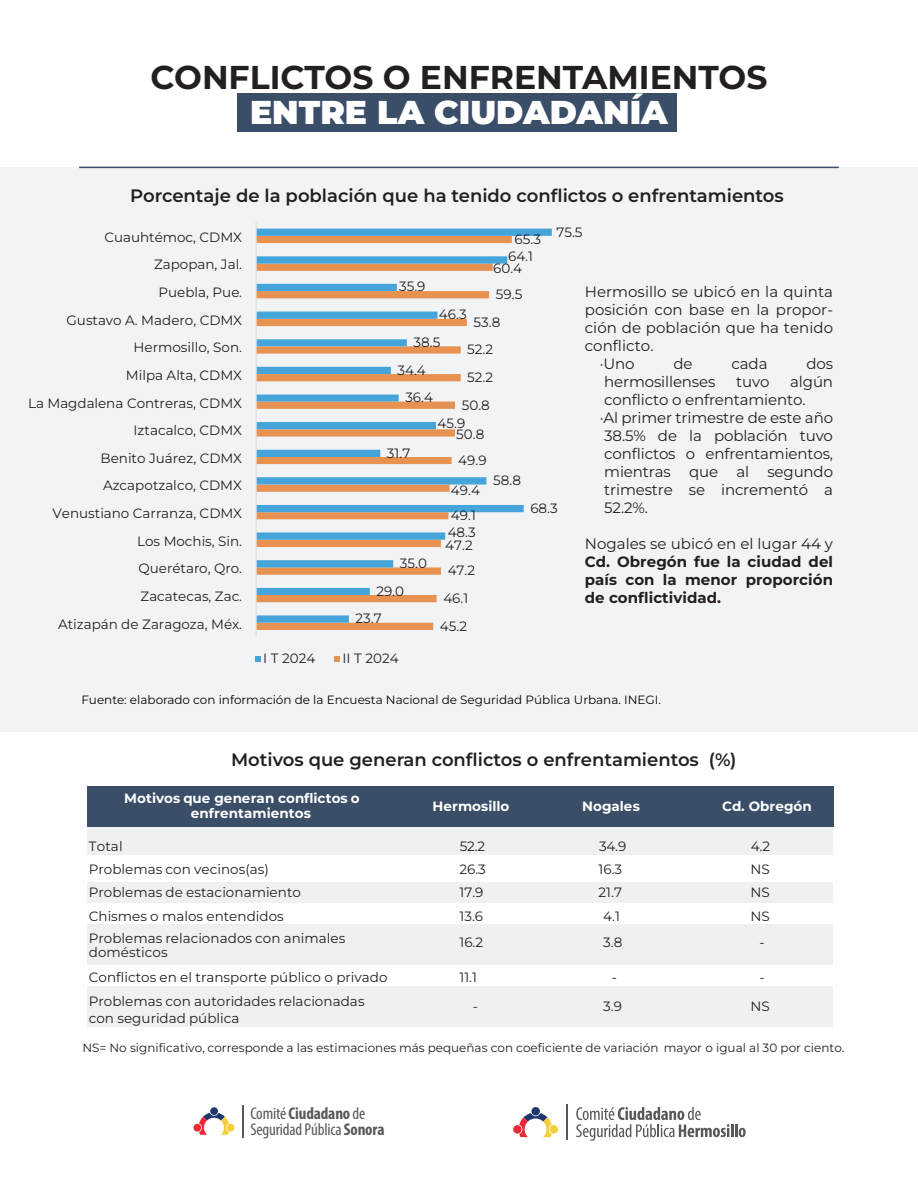
<style>
.page{position:relative;width:918px;height:1188px;background:#fff}
.page>*{position:absolute;margin:0;border:0;box-sizing:border-box;transform-origin:0 0}
.t1{font:700 33px "Montserrat";color:#231f20}
.t2{font:900 33px "Montserrat";color:#fff}
.t3{font:600 18px "Montserrat";color:#231f20}
.t4{font:condensed 16.95px "Myriad Pro";letter-spacing:-.01em;color:#58595b}
.t5{font:700 condensed 16.95px "Myriad Pro";letter-spacing:-.01em;color:#58595b}
.t6{font:15px "Montserrat";letter-spacing:-.01em;color:#231f20}
.t7{font:700 15px/18px "Montserrat";letter-spacing:.005em;color:#231f20;text-align:justify}
.t8{font:13.5px/13.8px "Montserrat";color:#231f20}
.t9{font:700 13.5px/15.3px "Montserrat";letter-spacing:.005em;color:#fff}
.t10{font:12px "Montserrat";color:#231f20}
.t11{font:12px "Montserrat";color:#050504}
.s1{font-weight:400}
.s2{font-weight:700}
</style>
<div class="page">
<div style="left:0;top:168px;width:918px;height:564px;background:#f2f3f5"></div>
<div style="left:210px;top:1107px;width:8px;height:8px;background:#1f376d;border-radius:50%"></div>
<div style="left:193px;top:1124px;width:8px;height:8px;background:#eb2837;border-radius:50%"></div>
<div style="left:227px;top:1124px;width:8px;height:8px;background:#f6ce3b;border-radius:50%"></div>
<svg style="left:199px;top:1113px;width:30px;height:22px"></svg>
<hr style="left:242px;top:1105px;width:1px;height:32px;background:#58595b">
<div style="left:531px;top:1107px;width:9px;height:9px;background:#1f376d;border-radius:50%"></div>
<div style="left:513px;top:1125px;width:9px;height:9px;background:#eb2837;border-radius:50%"></div>
<div style="left:550px;top:1125px;width:8px;height:9px;background:#f6ce3b;border-radius:50%"></div>
<svg style="left:519px;top:1113px;width:33px;height:24px"></svg>
<svg style="left:576px;top:1107px;width:170px;height:34px"></svg>
<hr style="left:567px;top:1104px;width:1px;height:36px;background:#58595b">
<svg style="left:257px;top:229px;width:295px;height:394px"></svg>
<hr style="left:256px;top:222px;width:1px;height:415px;background:#dcdddf">
<svg style="left:255px;top:656px;width:6px;height:6px"></svg>
<svg style="left:334px;top:656px;width:6px;height:6px"></svg>
<div style="left:87px;top:786px;width:747px;height:41px;background:#3b4e68"></div>
<div style="left:87px;top:827px;width:746px;height:28px;background:#eff0f2"></div>
<div style="left:87px;top:882px;width:746px;height:21px;background:#eff0f2"></div>
<div style="left:87px;top:924px;width:746px;height:41px;background:#eff0f2"></div>
<div style="left:87px;top:986px;width:746px;height:41px;background:#eff0f2"></div>
<div style="left:237px;top:94px;width:440px;height:38px;background:#3b4e68"></div>
<hr style="left:79px;top:167px;width:760px;height:1px;background:#3b4e68">
<h1 class="t1" style="left:150px;top:56px;width:619px">CONFLICTOS O ENFRENTAMIENTOS</h1>
<h1 class="t2" style="left:250px;top:90px;width:419px">ENTRE LA CIUDADANÍA</h1>
<h2 class="t3" style="left:130px;top:183px;width:655px">Porcentaje de la población que ha tenido conflictos o enfrentamientos</h2>
<p class="t8" style="left:104px;top:230px;width:139px">Cuauhtémoc, CDMX</p>
<p class="t8" style="left:515px;top:232px;width:28px">65.3</p>
<p class="t8" style="left:556px;top:225px;width:28px">75.5</p>
<p class="t8" style="left:154px;top:257px;width:90px">Zapopan, Jal.</p>
<p class="t8" style="left:508px;top:249px;width:26px">64.1</p>
<p class="t8" style="left:493px;top:261px;width:30px">60.4</p>
<p class="t8" style="left:159px;top:285px;width:85px">Puebla, Pue.</p>
<p class="t8" style="left:67px;top:313px;width:177px">Gustavo A. Madero, CDMX</p>
<p class="t8" style="left:134px;top:340px;width:110px">Hermosillo, Son.</p>
<p class="t8" style="left:126px;top:368px;width:118px">Milpa Alta, CDMX</p>
<p class="t8" style="left:28px;top:395px;width:216px">La Magdalena Contreras, CDMX</p>
<p class="t8" style="left:134px;top:423px;width:110px">Iztacalco, CDMX</p>
<p class="t8" style="left:101px;top:451px;width:143px">Benito Juárez, CDMX</p>
<p class="t8" style="left:103px;top:478px;width:141px">Azcapotzalco, CDMX</p>
<p class="t8" style="left:53px;top:506px;width:191px">Venustiano Carranza, CDMX</p>
<p class="t8" style="left:137px;top:534px;width:107px">Los Mochis, Sin.</p>
<p class="t8" style="left:139px;top:561px;width:105px">Querétaro, Qro.</p>
<p class="t8" style="left:141px;top:589px;width:103px">Zacatecas, Zac.</p>
<p class="t8" style="left:399px;top:279px;width:28px">35.9</p>
<p class="t8" style="left:496px;top:287px;width:28px">59.5</p>
<p class="t8" style="left:439px;top:307px;width:29px">46.3</p>
<p class="t8" style="left:474px;top:315px;width:28px">53.8</p>
<p class="t8" style="left:414px;top:335px;width:28px">38.5</p>
<p class="t8" style="left:398px;top:363px;width:30px">34.4</p>
<p class="t8" style="left:405px;top:390px;width:29px">36.4</p>
<p class="t8" style="left:467px;top:342px;width:27px">52.2</p>
<p class="t8" style="left:467px;top:370px;width:27px">52.2</p>
<p class="t8" style="left:462px;top:398px;width:30px">50.8</p>
<p class="t8" style="left:438px;top:416px;width:29px">45.9</p>
<p class="t8" style="left:387px;top:446px;width:25px">31.7</p>
<p class="t8" style="left:400px;top:556px;width:29px">35.0</p>
<p class="t8" style="left:376px;top:584px;width:29px">29.0</p>
<p class="t8" style="left:456px;top:427px;width:30px">50.8</p>
<p class="t8" style="left:458px;top:453px;width:30px">49.9</p>
<p class="t8" style="left:451px;top:483px;width:30px">49.4</p>
<p class="t8" style="left:451px;top:508px;width:26px">49.1</p>
<p class="t8" style="left:448px;top:525px;width:30px">48.3</p>
<p class="t8" style="left:445px;top:538px;width:29px">47.2</p>
<p class="t8" style="left:448px;top:563px;width:29px">47.2</p>
<p class="t8" style="left:443px;top:591px;width:26px">46.1</p>
<p class="t8" style="left:493px;top:473px;width:29px">58.8</p>
<p class="t8" style="left:530px;top:501px;width:29px">68.3</p>
<p class="t6" style="left:585px;top:282px;width:250px">Hermosillo se ubicó en la quinta</p>
<p class="t6" style="left:585px;top:300px;width:250px">posición con base en la propor-</p>
<p class="t6" style="left:585px;top:318px;width:250px">ción de población que ha tenido</p>
<p class="t6" style="left:585px;top:336px;width:70px">conflicto.</p>
<p class="t6" style="left:600px;top:354px;width:36px">·Uno</p>
<p class="t6" style="left:674px;top:354px;width:21px">de</p>
<p class="t6" style="left:732px;top:354px;width:37px">cada</p>
<p class="t6" style="left:806px;top:354px;width:28px">dos</p>
<p class="t6" style="left:604px;top:372px;width:113px">hermosillenses</p>
<p class="t6" style="left:736px;top:372px;width:35px">tuvo</p>
<p class="t6" style="left:790px;top:372px;width:44px">algún</p>
<p class="t6" style="left:604px;top:390px;width:203px">conflicto o enfrentamiento.</p>
<p class="t6" style="left:600px;top:408px;width:235px">·Al primer trimestre de este año</p>
<p class="t6" style="left:604px;top:426px;width:230px">38.5% de la población tuvo</p>
<p class="t6" style="left:604px;top:444px;width:230px">conflictos o enfrentamientos,</p>
<p class="t6" style="left:604px;top:462px;width:230px">mientras que al segundo</p>
<p class="t6" style="left:604px;top:480px;width:230px">trimestre se incrementó a</p>
<p class="t6" style="left:604px;top:498px;width:45px">52.2%.</p>
<p class="t6" style="left:585px;top:534px;width:250px">Nogales se ubicó en el lugar 44 y</p>
<p class="t7" style="left:585px;top:553px;width:250px">Cd. Obregón fue la ciudad del país con la menor proporción de conflictividad.</p>
<p class="t8" style="left:58px;top:617px;width:186px">Atizapán de Zaragoza, Méx.</p>
<p class="t8" style="left:356px;top:611px;width:28px">23.7</p>
<p class="t8" style="left:440px;top:619px;width:29px">45.2</p>
<p class="t8" style="left:263px;top:651px;width:54px">I T 2024</p>
<p class="t8" style="left:342px;top:651px;width:58px">II T 2024</p>
<p class="t11" style="left:82px;top:692px;width:581px">Fuente: elaborado con información de la Encuesta Nacional de Seguridad Pública Urbana. INEGI.</p>
<h2 class="t3" style="left:231px;top:748px;width:507px">Motivos que generan conflictos o enfrentamientos (%)</h2>
<p class="t9" style="left:191px;top:790px;width:170px;text-indent:-67px">Motivos que generan conflictos o enfrentamientos</p>
<p class="t9" style="left:432px;top:798px;width:78px">Hermosillo</p>
<p class="t9" style="left:582px;top:798px;width:59px">Nogales</p>
<p class="t9" style="left:722px;top:798px;width:91px">Cd. Obregón</p>
<p class="t8" style="left:89px;top:839px;width:35px">Total</p>
<p class="t8" style="left:460px;top:839px;width:27px">52.2</p>
<p class="t8" style="left:599px;top:839px;width:29px">34.9</p>
<p class="t8" style="left:751px;top:839px;width:21px">4.2</p>
<p class="t8" style="left:89px;top:862px;width:182px">Problemas con vecinos(as)</p>
<p class="t8" style="left:459px;top:862px;width:28px">26.3</p>
<p class="t8" style="left:598px;top:862px;width:25px">16.3</p>
<p class="t8" style="left:751px;top:862px;width:21px">NS</p>
<p class="t8" style="left:89px;top:885px;width:214px">Problemas de estacionamiento</p>
<p class="t8" style="left:459px;top:885px;width:26px">17.9</p>
<p class="t8" style="left:598px;top:885px;width:25px">21.7</p>
<p class="t8" style="left:751px;top:885px;width:21px">NS</p>
<p class="t8" style="left:89px;top:909px;width:197px">Chismes o malos entendidos</p>
<p class="t8" style="left:459px;top:909px;width:25px">13.6</p>
<p class="t8" style="left:603px;top:909px;width:18px">4.1</p>
<p class="t8" style="left:751px;top:909px;width:21px">NS</p>
<p class="t8" style="left:89px;top:931px;width:258px">Problemas relacionados con animales domésticos</p>
<p class="t8" style="left:459px;top:934px;width:25px">16.2</p>
<p class="t8" style="left:603px;top:934px;width:21px">3.8</p>
<p class="t8" style="left:760px;top:934px;width:7px">-</p>
<p class="t8" style="left:89px;top:970px;width:300px">Conflictos en el transporte público o privado</p>
<p class="t8" style="left:459px;top:970px;width:19px">11.1</p>
<p class="t8" style="left:612px;top:970px;width:7px">-</p>
<p class="t8" style="left:760px;top:970px;width:7px">-</p>
<p class="t8" style="left:89px;top:993px;width:277px;line-height:16.8px">Problemas con autoridades relacionadas con seguridad pública</p>
<p class="t8" style="left:473px;top:999px;width:7px">-</p>
<p class="t8" style="left:603px;top:999px;width:20px">3.9</p>
<p class="t8" style="left:751px;top:999px;width:21px">NS</p>
<p class="t10" style="left:83px;top:1040px;width:764px">NS= No significativo, corresponde a las estimaciones más pequeñas con coeficiente de variación mayor o igual al 30 por ciento.</p>
<p class="t5" style="left:250px;top:1103px;width:116px"><span class="s1">Comité</span>Ciudadano <span class="s1">de</span></p>
<p class="t4" style="left:250px;top:1119px;width:136px">SeguridadPública<span class="s2">Sonora</span></p>
</div>
